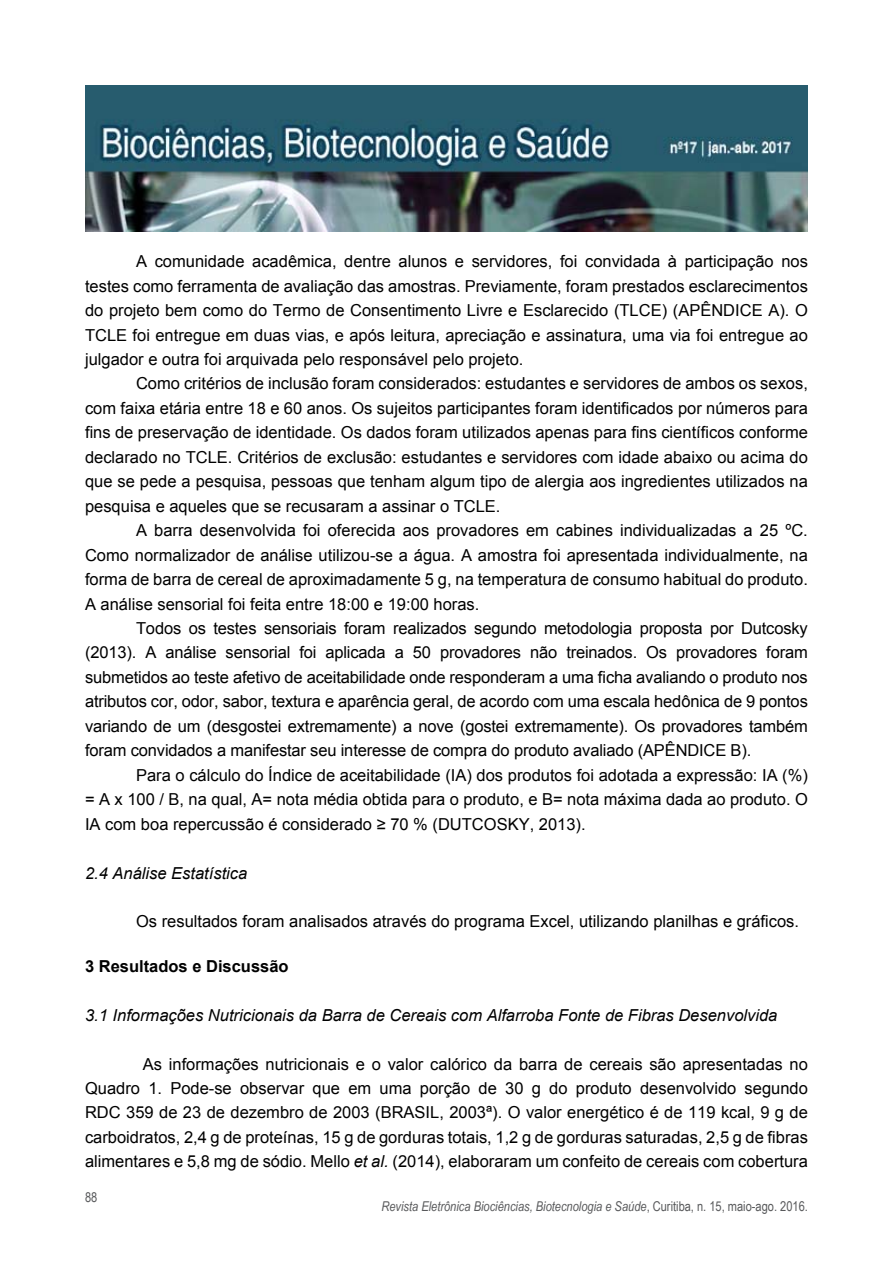
<style>
.page{position:relative;width:893px;height:1263px;background:#fff}
.page>*{position:absolute;margin:0;border:0;box-sizing:border-box;transform-origin:0 0}
.t1{font:16.5px/24.5px "Arial";color:#000;text-align:justify}
.t2{font:italic 16.5px "Arial";color:#000}
.t3{font:700 16.5px "Arial";color:#000}
.t4{font:italic 13.5px "Arial Narrow";color:#58595b}
.t5{font:13.5px "Arial Narrow";color:#58595b}
.s1{font-style:italic}
.s2{font-style:normal}
</style>
<div class="page">
<img style="left:85px;top:85px;width:723px;height:146px">
<p class="t1" style="left:85px;top:249px;width:724px;text-indent:51px">A comunidade acadêmica, dentre alunos e servidores, foi convidada à participação nos testes como ferramenta de avaliação das amostras. Previamente, foram prestados esclarecimentos do projeto bem como do Termo de Consentimento Livre e Esclarecido (TLCE) (APÊNDICE A). O TCLE foi entregue em duas vias, e após leitura, apreciação e assinatura, uma via foi entregue ao julgador e outra foi arquivada pelo responsável pelo projeto.</p>
<p class="t1" style="left:85px;top:372px;width:724px;text-indent:51px">Como critérios de inclusão foram considerados: estudantes e servidores de ambos os sexos, com faixa etária entre 18 e 60 anos. Os sujeitos participantes foram identificados por números para fins de preservação de identidade. Os dados foram utilizados apenas para fins científicos conforme declarado no TCLE. Critérios de exclusão: estudantes e servidores com idade abaixo ou acima do que se pede a pesquisa, pessoas que tenham algum tipo de alergia aos ingredientes utilizados na pesquisa e aqueles que se recusaram a assinar o TCLE.</p>
<p class="t1" style="left:85px;top:518px;width:724px;text-indent:51px">A barra desenvolvida foi oferecida aos provadores em cabines individualizadas a 25 ºC.<br>Como normalizador de análise utilizou-se a água. A amostra foi apresentada individualmente, na forma de barra de cereal de aproximadamente 5 g, na temperatura de consumo habitual do produto.<br>A análise sensorial foi feita entre 18:00 e 19:00 horas.</p>
<p class="t1" style="left:85px;top:616px;width:724px;text-indent:51px">Todos os testes sensoriais foram realizados segundo metodologia proposta por Dutcosky (2013). A análise sensorial foi aplicada a 50 provadores não treinados. Os provadores foram submetidos ao teste afetivo de aceitabilidade onde responderam a uma ficha avaliando o produto nos atributos cor, odor, sabor, textura e aparência geral, de acordo com uma escala hedônica de 9 pontos variando de um (desgostei extremamente) a nove (gostei extremamente). Os provadores também foram convidados a manifestar seu interesse de compra do produto avaliado (APÊNDICE B).</p>
<p class="t1" style="left:85px;top:763px;width:724px;text-indent:51px">Para o cálculo do Índice de aceitabilidade (IA) dos produtos foi adotada a expressão: IA (%) = A x 100 / B, na qual, A= nota média obtida para o produto, e B= nota máxima dada ao produto. O IA com boa repercussão é considerado ≥ 70 % (DUTCOSKY, 2013).</p>
<p class="t2" style="left:85px;top:862px;width:164px">2.4 Análise Estatística</p>
<p class="t1" style="left:136px;top:910px;width:665px">Os resultados foram analisados através do programa Excel, utilizando planilhas e gráficos.</p>
<p class="t3" style="left:85px;top:955px;width:205px">3 Resultados e Discussão</p>
<p class="t2" style="left:85px;top:1004px;width:694px">3.1 Informações Nutricionais da Barra de Cereais com Alfarroba Fonte de Fibras Desenvolvida</p>
<p class="t1" style="left:85px;top:1052px;width:724px;text-indent:58px">As informações nutricionais e o valor calórico da barra de cereais são apresentadas no Quadro 1. Pode-se observar que em uma porção de 30 g do produto desenvolvido segundo RDC 359 de 23 de dezembro de 2003 (BRASIL, 2003ª). O valor energético é de 119 kcal, 9 g de carboidratos, 2,4 g de proteínas, 15 g de gorduras totais, 1,2 g de gorduras saturadas, 2,5 g de fibras alimentares e 5,8 mg de sódio. Mello <span class="s1">et al.</span> (2014), elaboraram um confeito de cereais com cobertura</p>
<p class="t5" style="left:85px;top:1187px;width:14px">88</p>
<p class="t4" style="left:381px;top:1197px;width:428px">Revista Eletrônica Biociências, Biotecnologia e Saúde<span class="s2">, Curitiba, n. 15, maio-ago. 2016.</span></p>
</div>
